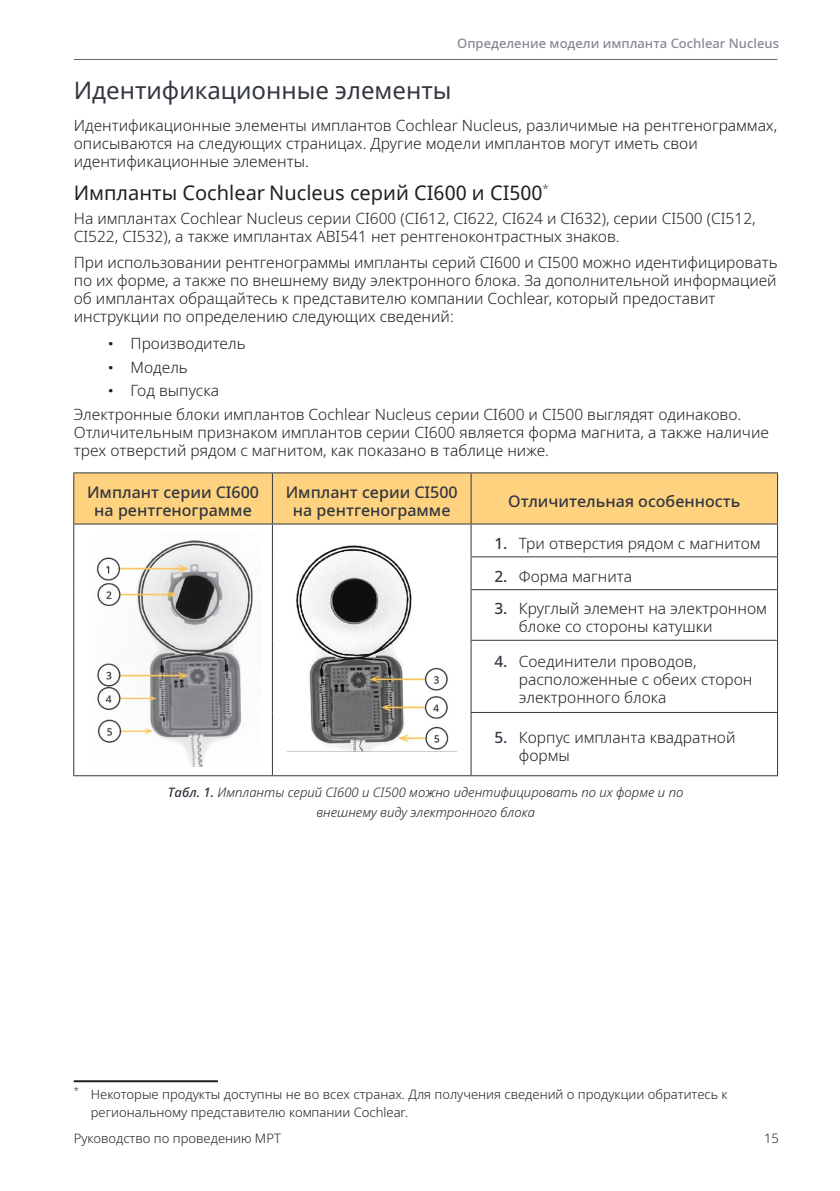
<style>
.page{position:relative;width:840px;height:1191px;background:#fff}
.page>*{position:absolute;margin:0;border:0;box-sizing:border-box;transform-origin:0 0}
.Heading_2{font:24px "Noto Sans";color:#323640}
.Heading_3{font:20px "Noto Sans";color:#231f20}
.Table_Heading_Center{font:500 16px/18px "Noto Sans";color:#323640;text-align:center}
.Body{font:300 15.6px/18px "Noto Sans";color:#231f20}
.Footnotes{font:300 13px/18px "Noto Sans";color:#231f20}
.t1{font:italic 300 13px/20px "Noto Sans";color:#231f20;text-align:center}
.t2{font:500 13px "Noto Sans";color:#858891}
.s1{font-weight:600}
.s2{font-weight:500;color:#323640}
</style>
<div class="page">
<hr style="left:74px;top:59px;width:703px;height:1px;background:#323640">
<div style="left:74px;top:473px;width:702px;height:50px;background:#fed27e"></div>
<hr style="left:73px;top:472px;width:199px;height:1px;background:#323640">
<hr style="left:73px;top:473px;width:1px;height:50px;background:#323640">
<hr style="left:272px;top:472px;width:199px;height:1px;background:#323640">
<hr style="left:272px;top:473px;width:1px;height:50px;background:#323640">
<hr style="left:471px;top:472px;width:306px;height:1px;background:#323640">
<hr style="left:470px;top:473px;width:1px;height:50px;background:#323640">
<hr style="left:776px;top:473px;width:1px;height:50px;background:#323640">
<hr style="left:73px;top:523px;width:199px;height:1px;background:#323640">
<hr style="left:73px;top:524px;width:1px;height:33px;background:#323640">
<hr style="left:272px;top:523px;width:199px;height:1px;background:#323640">
<hr style="left:272px;top:524px;width:1px;height:33px;background:#323640">
<hr style="left:73px;top:557px;width:1px;height:32px;background:#323640">
<hr style="left:272px;top:557px;width:1px;height:32px;background:#323640">
<hr style="left:73px;top:589px;width:1px;height:51px;background:#323640">
<hr style="left:272px;top:589px;width:1px;height:51px;background:#323640">
<hr style="left:73px;top:640px;width:1px;height:72px;background:#323640">
<hr style="left:272px;top:640px;width:1px;height:72px;background:#323640">
<hr style="left:73px;top:712px;width:1px;height:63px;background:#323640">
<hr style="left:272px;top:712px;width:1px;height:63px;background:#323640">
<hr style="left:73px;top:775px;width:199px;height:1px;background:#323640">
<hr style="left:272px;top:775px;width:199px;height:1px;background:#323640">
<hr style="left:471px;top:523px;width:306px;height:1px;background:#323640">
<hr style="left:470px;top:524px;width:1px;height:32px;background:#323640">
<hr style="left:776px;top:524px;width:1px;height:32px;background:#323640">
<hr style="left:470px;top:556px;width:307px;height:1px;background:#323640">
<hr style="left:470px;top:557px;width:1px;height:32px;background:#323640">
<hr style="left:776px;top:557px;width:1px;height:32px;background:#323640">
<hr style="left:470px;top:589px;width:307px;height:1px;background:#323640">
<hr style="left:470px;top:590px;width:1px;height:50px;background:#323640">
<hr style="left:776px;top:590px;width:1px;height:50px;background:#323640">
<hr style="left:470px;top:640px;width:307px;height:1px;background:#323640">
<hr style="left:470px;top:641px;width:1px;height:71px;background:#323640">
<hr style="left:776px;top:641px;width:1px;height:71px;background:#323640">
<hr style="left:470px;top:712px;width:307px;height:1px;background:#323640">
<hr style="left:470px;top:713px;width:1px;height:62px;background:#323640">
<hr style="left:776px;top:713px;width:1px;height:62px;background:#323640">
<hr style="left:471px;top:775px;width:306px;height:1px;background:#323640">
<img style="left:96px;top:540px;width:157px;height:226px">
<img style="left:287px;top:545px;width:169px;height:207px">
<hr style="left:74px;top:1080px;width:144px;height:2px;background:#231f20">
<p class="t2" style="left:457px;top:34px;width:323px">Определение модели импланта Cochlear Nucleus</p>
<p class="Heading_2" style="left:74px;top:74px;width:379px">Идентификационные элементы</p>
<p class="Body" style="left:74px;top:116px;width:704px">Идентификационные элементы имплантов Cochlear Nucleus, различимые на рентгенограммах, описываются на следующих страницах. Другие модели имплантов могут иметь свои идентификационные элементы.</p>
<p class="Heading_3" style="left:74px;top:179px;width:476px">Импланты Cochlear Nucleus серий CI600 и CI500<sup>*</sup></p>
<p class="Body" style="left:74px;top:209px;width:683px">На имплантах Cochlear Nucleus серии CI600 (CI612, CI622, CI624 и CI632), серии CI500 (CI512,<br>CI522, CI532), а также имплантах ABI541 нет рентгеноконтрастных знаков.</p>
<p class="Body" style="left:74px;top:254px;width:705px">При использовании рентгенограммы импланты серий CI600 и CI500 можно идентифицировать по их форме, а также по внешнему виду электронного блока. За дополнительной информацией об имплантах обращайтесь к представителю компании Cochlear, который предоставит инструкции по определению следующих сведений:</p>
<p class="Body" style="left:108px;top:334px;width:139px"><span class="s1">ꞏ</span> Производитель</p>
<p class="Body" style="left:108px;top:358px;width:81px"><span class="s1">ꞏ</span> Модель</p>
<p class="Body" style="left:108px;top:382px;width:112px"><span class="s1">ꞏ</span> Год выпуска</p>
<p class="Body" style="left:74px;top:405px;width:696px">Электронные блоки имплантов Cochlear Nucleus серии CI600 и CI500 выглядят одинаково.<br>Отличительным признаком имплантов серии CI600 является форма магнита, а также наличие трех отверстий рядом с магнитом, как показано в таблице ниже.</p>
<p class="Table_Heading_Center" style="left:87px;top:483px;width:173px">Имплант серии CI600 на рентгенограмме</p>
<p class="Table_Heading_Center" style="left:285px;top:483px;width:173px">Имплант серии CI500 на рентгенограмме</p>
<p class="Table_Heading_Center" style="left:508px;top:492px;width:233px">Отличительная особенность</p>
<p class="Body" style="left:494px;top:534px;width:268px"><span class="s2">1.</span> Три отверстия рядом с магнитом</p>
<p class="Body" style="left:494px;top:567px;width:139px"><span class="s2">2.</span> Форма магнита</p>
<p class="Body" style="left:518px;top:600px;width:249px;text-indent:-24px"><span class="s2">3.</span> Круглый элемент на электронном блоке со стороны катушки</p>
<p class="Body" style="left:518px;top:652px;width:235px;text-indent:-24px"><span class="s2">4.</span> Соединители проводов, расположенные с обеих сторон электронного блока</p>
<p class="Body" style="left:518px;top:729px;width:218px;text-indent:-24px"><span class="s2">5.</span> Корпус импланта квадратной формы</p>
<p class="t1" style="left:168px;top:782px;width:516px"><span class="s2">Табл. 1.</span> Импланты серий CI600 и CI500 можно идентифицировать по их форме и по внешнему виду электронного блока</p>
<p class="Footnotes" style="left:91px;top:1085px;width:638px;text-indent:-17px"><sup>*</sup> Некоторые продукты доступны не во всех странах. Для получения сведений о продукции обратитесь к региональному представителю компании Cochlear.</p>
<p class="Footnotes" style="left:74px;top:1129px;width:208px">Руководство по проведению МРТ</p>
<p class="Footnotes" style="left:763px;top:1129px;width:16px">15</p>
</div>
